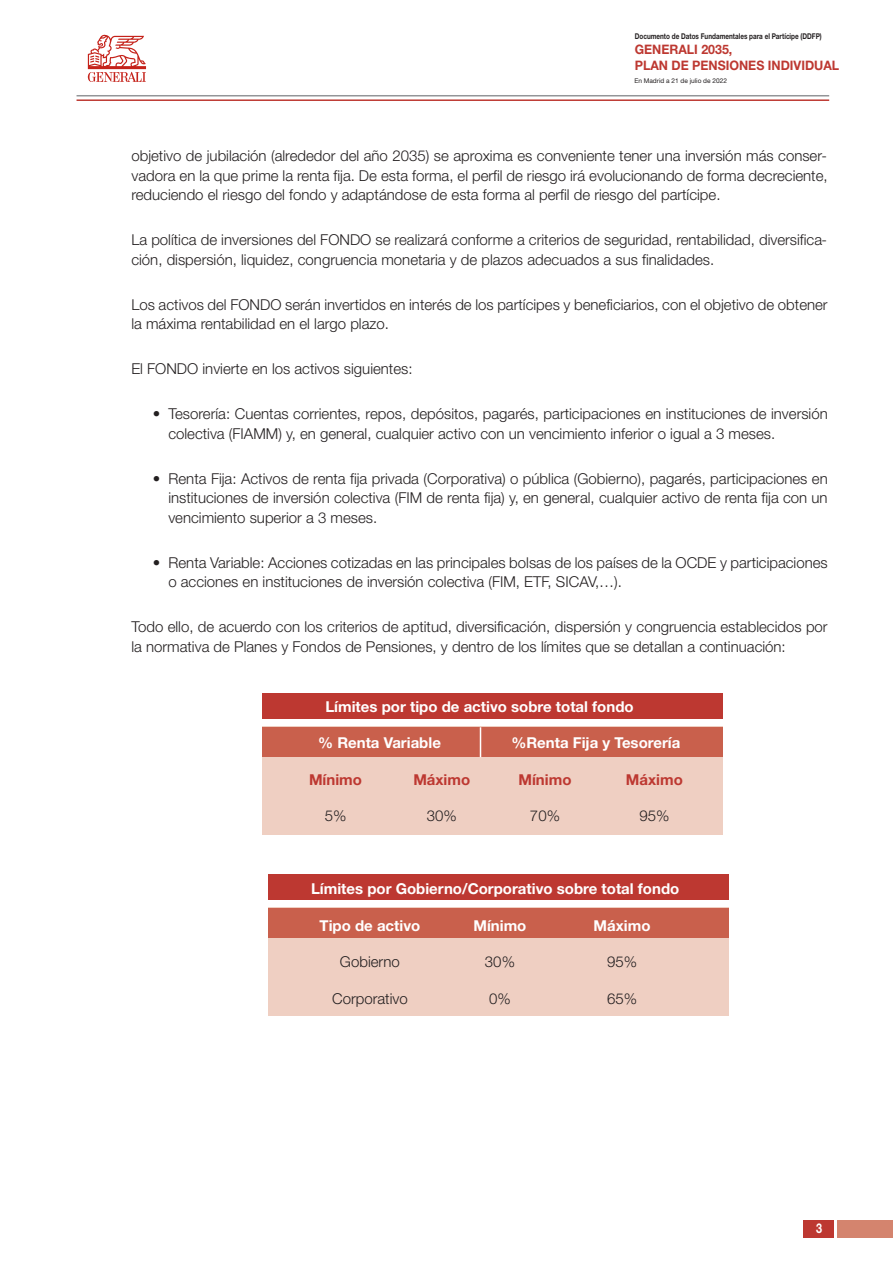
<style>
.page{position:relative;width:893px;height:1263px;background:#fff}
.page>*{position:absolute;margin:0;border:0;box-sizing:border-box;transform-origin:0 0}
.t1{font:300 15px/19.5px "Helvetica Neue LT Std";color:#231f20}
.t2{font:700 15px "Helvetica Neue LT Std";color:#fff}
.t3{font:700 15px "Helvetica Neue LT Std";color:#bd3831}
.t4{font:700 13.5px "Helvetica Neue LT Std";color:#fff;scale:.8 1}
.t5{font:700 13.05px/15.8px "Helvetica Neue LT Std";color:#bd3831;scale:.95 1}
.t6{font:700 7.95px "Helvetica Neue LT Std";color:#231f20;scale:.8 1}
.t7{font:6.6px "Helvetica Neue LT Std";color:#231f20}
</style>
<div class="page">
<hr style="left:77px;top:95px;width:752px;height:1px;background:#939598">
<hr style="left:77px;top:99px;width:752px;height:2px;background:#bd3831">
<svg style="left:88px;top:35px;width:58px;height:47px"></svg>
<div style="left:838px;top:1220px;width:55px;height:18px;background:#d4846e"></div>
<div style="left:803px;top:1220px;width:31px;height:18px;background:#bd3831"></div>
<div style="left:269px;top:907px;width:460px;height:109px;background:#efcfc2"></div>
<div style="left:269px;top:874px;width:460px;height:26px;background:#bd3831"></div>
<div style="left:269px;top:908px;width:460px;height:30px;background:#c9604c"></div>
<div style="left:262px;top:726px;width:461px;height:109px;background:#efcfc2"></div>
<div style="left:262px;top:693px;width:461px;height:26px;background:#bd3831"></div>
<div style="left:262px;top:727px;width:461px;height:30px;background:#c9604c"></div>
<hr style="left:480px;top:727px;width:1px;height:30px;background:#fff">
<p class="t6" style="left:635px;top:33px;width:235px">Documento de Datos Fundamentales para el Partícipe (DDFP)</p>
<p class="t5" style="left:635px;top:43px;width:217px">GENERALI 2035,<br>PLAN DE PENSIONES INDIVIDUAL</p>
<p class="t7" style="left:634px;top:78px;width:94px">En Madrid a 21 de julio de 2022</p>
<p class="t1" style="left:131px;top:147px;width:698px;text-align:justify">objetivo de jubilación (alrededor del año 2035) se aproxima es conveniente tener una inversión más conser&shy;vadora en la que prime la renta fija. De esta forma, el perfil de riesgo irá evolucionando de forma decreciente, reduciendo el riesgo del fondo y adaptándose de esta forma al perfil de riesgo del partícipe.</p>
<p class="t1" style="left:131px;top:231px;width:697px">La política de inversiones del FONDO se realizará conforme a criterios de seguridad, rentabilidad, diversifica&shy;ción, dispersión, liquidez, congruencia monetaria y de plazos adecuados a sus finalidades.</p>
<p class="t1" style="left:131px;top:296px;width:698px">Los activos del FONDO serán invertidos en interés de los partícipes y beneficiarios, con el objetivo de obtener la máxima rentabilidad en el largo plazo.</p>
<p class="t1" style="left:131px;top:360px;width:283px">El FONDO invierte en los activos siguientes:</p>
<p class="t1" style="left:168px;top:405px;width:661px;text-indent:-16px">• Tesorería: Cuentas corrientes, repos, depósitos, pagarés, participaciones en instituciones de inversión colectiva (FIAMM) y, en general, cualquier activo con un vencimiento inferior o igual a 3 meses.</p>
<p class="t1" style="left:168px;top:470px;width:661px;text-align:justify;text-indent:-16px">• Renta Fija: Activos de renta fija privada (Corporativa) o pública (Gobierno), pagarés, participaciones en instituciones de inversión colectiva (FIM de renta fija) y, en general, cualquier activo de renta fija con un vencimiento superior a 3 meses.</p>
<p class="t1" style="left:168px;top:554px;width:661px;text-indent:-16px">• Renta Variable: Acciones cotizadas en las principales bolsas de los países de la OCDE y participaciones o acciones en instituciones de inversión colectiva (FIM, ETF, SICAV,…).</p>
<p class="t1" style="left:131px;top:618px;width:698px">Todo ello, de acuerdo con los criterios de aptitud, diversificación, dispersión y congruencia establecidos por la normativa de Planes y Fondos de Pensiones, y dentro de los límites que se detallan a continuación:</p>
<p class="t2" style="left:325px;top:701px;width:310px">Límites por tipo de activo sobre total fondo</p>
<p class="t2" style="left:318px;top:737px;width:124px">% Renta Variable</p>
<p class="t2" style="left:511px;top:737px;width:170px">%Renta Fija y Tesorería</p>
<p class="t3" style="left:309px;top:774px;width:54px">Mínimo</p>
<p class="t3" style="left:413px;top:774px;width:58px">Máximo</p>
<p class="t3" style="left:518px;top:774px;width:54px">Mínimo</p>
<p class="t3" style="left:626px;top:774px;width:58px">Máximo</p>
<p class="t1" style="left:325px;top:807px;width:23px">5%</p>
<p class="t1" style="left:427px;top:807px;width:32px">30%</p>
<p class="t1" style="left:530px;top:807px;width:32px">70%</p>
<p class="t1" style="left:639px;top:807px;width:32px">95%</p>
<p class="t2" style="left:311px;top:883px;width:370px">Límites por Gobierno/Corporativo sobre total fondo</p>
<p class="t2" style="left:320px;top:920px;width:102px">Tipo de activo</p>
<p class="t2" style="left:473px;top:920px;width:54px">Mínimo</p>
<p class="t2" style="left:594px;top:920px;width:58px">Máximo</p>
<p class="t1" style="left:340px;top:953px;width:62px">Gobierno</p>
<p class="t1" style="left:485px;top:953px;width:32px">30%</p>
<p class="t1" style="left:607px;top:953px;width:32px">95%</p>
<p class="t1" style="left:332px;top:990px;width:77px">Corporativo</p>
<p class="t1" style="left:489px;top:990px;width:23px">0%</p>
<p class="t1" style="left:607px;top:990px;width:32px">65%</p>
<p class="t4" style="left:816px;top:1223px;width:9px">3</p>
</div>
